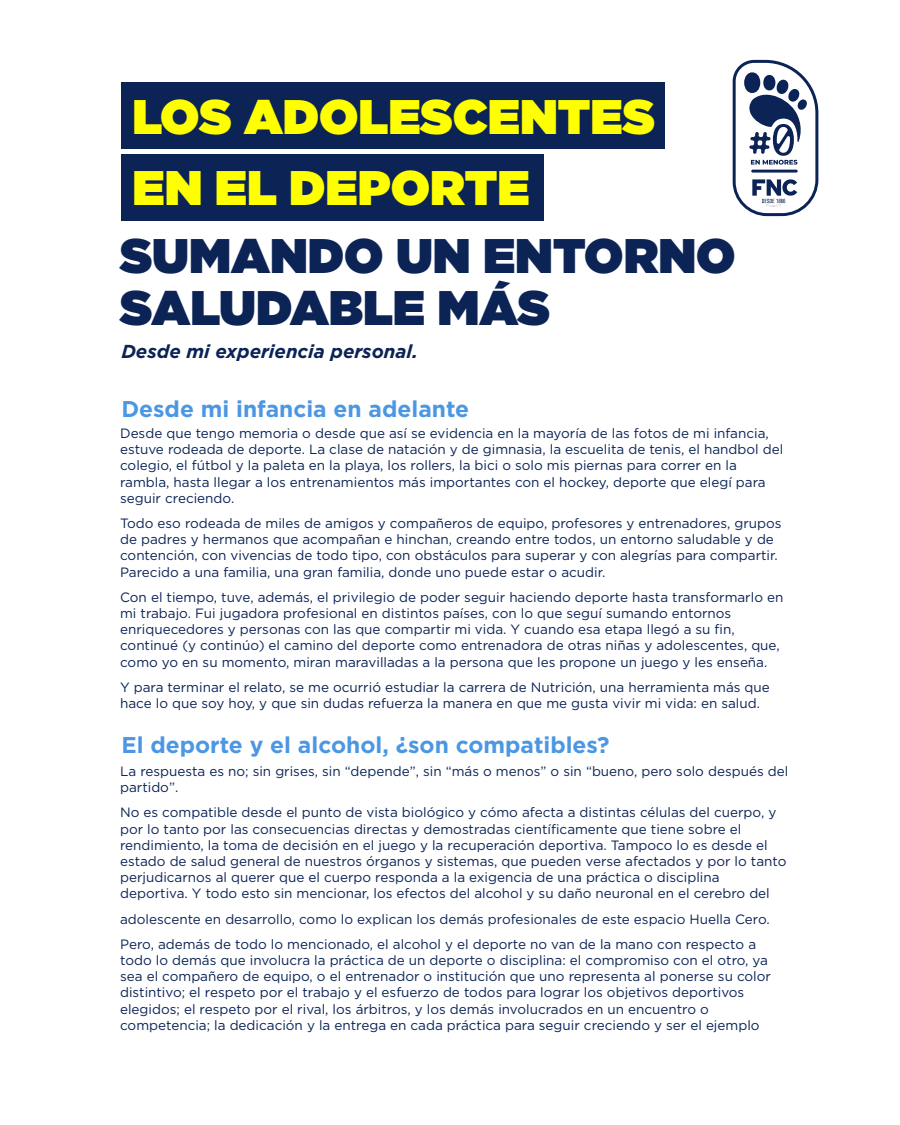
<style>
.page{position:relative;width:900px;height:1125px;background:#fff}
.page>*{position:absolute;margin:0;border:0;box-sizing:border-box;transform-origin:0 0}
.t1{font:900 48.53px/51.8px "Gotham";color:#0b2355}
.t2{font:900 48.53px/71.2px "Gotham";color:#ff0}
.t3{font:700 22.8px "Gotham";color:#4c97e3}
.t4{font:italic 700 18.75px "Gotham";color:#0b2355}
.t5{font:13.5px/16.2px "Gotham";color:#0b2355}
</style>
<div class="page">
<div style="left:121px;top:82px;width:544px;height:66px;background:#0b2355"></div>
<div style="left:121px;top:154px;width:423px;height:67px;background:#0b2355"></div>
<svg style="left:733px;top:60px;width:85px;height:156px"></svg>
<h1 class="t2" style="left:132px;top:80px;width:524px">LOS ADOLESCENTES<br>EN EL DEPORTE</h1>
<h1 class="t1" style="left:120px;top:229px;width:617px">SUMANDO UN ENTORNO<br>SALUDABLE MÁS</h1>
<h3 class="t4" style="left:121px;top:339px;width:298px">Desde mi experiencia personal.</h3>
<h2 class="t3" style="left:121px;top:394px;width:349px">Desde mi infancia en adelante</h2>
<p class="t5" style="left:120px;top:425px;width:665px">Desde que tengo memoria o desde que así se evidencia en la mayoría de las fotos de mi infancia, estuve rodeada de deporte. La clase de natación y de gimnasia, la escuelita de tenis, el handbol del colegio, el fútbol y la paleta en la playa, los rollers, la bici o solo mis piernas para correr en la rambla, hasta llegar a los entrenamientos más importantes con el hockey, deporte que elegí para seguir creciendo.</p>
<p class="t5" style="left:120px;top:515px;width:663px">Todo eso rodeada de miles de amigos y compañeros de equipo, profesores y entrenadores, grupos de padres y hermanos que acompañan e hinchan, creando entre todos, un entorno saludable y de contención, con vivencias de todo tipo, con obstáculos para superar y con alegrías para compartir.<br>Parecido a una familia, una gran familia, donde uno puede estar o acudir.</p>
<p class="t5" style="left:120px;top:589px;width:665px">Con el tiempo, tuve, además, el privilegio de poder seguir haciendo deporte hasta transformarlo en mi trabajo. Fui jugadora profesional en distintos países, con lo que seguí sumando entornos enriquecedores y personas con las que compartir mi vida. Y cuando esa etapa llegó a su fin, continué (y continúo) el camino del deporte como entrenadora de otras niñas y adolescentes, que, como yo en su momento, miran maravilladas a la persona que les propone un juego y les enseña.</p>
<p class="t5" style="left:120px;top:679px;width:651px">Y para terminar el relato, se me ocurrió estudiar la carrera de Nutrición, una herramienta más que hace lo que soy hoy, y que sin dudas refuerza la manera en que me gusta vivir mi vida: en salud.</p>
<h2 class="t3" style="left:121px;top:729px;width:490px">El deporte y el alcohol, ¿son compatibles?</h2>
<p class="t5" style="left:120px;top:763px;width:670px">La respuesta es no; sin grises, sin “depende”, sin “más o menos” o sin “bueno, pero solo después del partido”.</p>
<p class="t5" style="left:120px;top:804px;width:668px">No es compatible desde el punto de vista biológico y cómo afecta a distintas células del cuerpo, y por lo tanto por las consecuencias directas y demostradas científicamente que tiene sobre el rendimiento, la toma de decisión en el juego y la recuperación deportiva. Tampoco lo es desde el estado de salud general de nuestros órganos y sistemas, que pueden verse afectados y por lo tanto perjudicarnos al querer que el cuerpo responda a la exigencia de una práctica o disciplina deportiva. Y todo esto sin mencionar, los efectos del alcohol y su daño neuronal en el cerebro del</p>
<p class="t5" style="left:120px;top:906px;width:651px;line-height:25.2px">adolescente en desarrollo, como lo explican los demás profesionales de este espacio Huella Cero.<br>Pero, además de todo lo mencionado, el alcohol y el deporte no van de la mano con respecto a</p>
<p class="t5" style="left:120px;top:952px;width:652px">todo lo demás que involucra la práctica de un deporte o disciplina: el compromiso con el otro, ya sea el compañero de equipo, o el entrenador o institución que uno representa al ponerse su color distintivo; el respeto por el trabajo y el esfuerzo de todos para lograr los objetivos deportivos elegidos; el respeto por el rival, los árbitros, y los demás involucrados en un encuentro o competencia; la dedicación y la entrega en cada práctica para seguir creciendo y ser el ejemplo</p>
</div>
